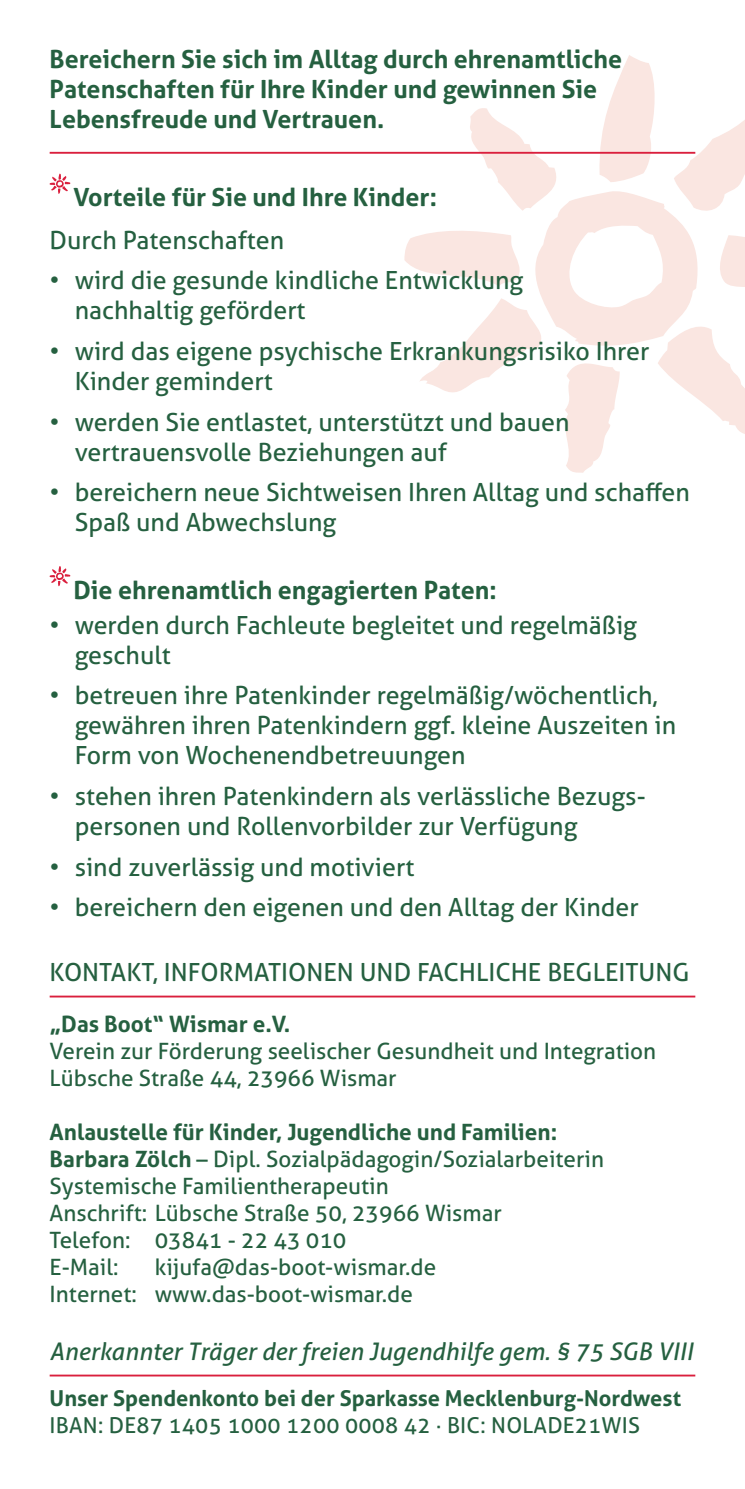
<style>
.page{position:relative;width:745px;height:1489px;background:#fff}
.page>*{position:absolute;margin:0;border:0;box-sizing:border-box;transform-origin:0 0}
.t1{font:25px/30px "Aller";color:#256040}
.t2{font:700 25px/30px "Aller";color:#256040}
.t3{font:italic 24.25px "Aller";color:#256040}
.t4{font:22.5px/27px "Aller";color:#256040}
.t5{font:700 22.5px "Aller";color:#256040}
.t6{font:700 22px "Aller";color:#256040}
.t7{font:22px "Aller";letter-spacing:.01em;color:#256040}
.s1{font-weight:700}
</style>
<div class="page">
<svg style="left:404px;top:55px;width:340px;height:418px"></svg>
<svg style="left:50px;top:174px;width:20px;height:20px"></svg>
<svg style="left:50px;top:566px;width:20px;height:20px"></svg>
<hr style="left:50px;top:1374px;width:644px;height:2px;background:#da1f3d">
<hr style="left:50px;top:152px;width:644px;height:2px;background:#da1f3d">
<hr style="left:50px;top:995px;width:644px;height:2px;background:#da1f3d">
<p class="t2" style="left:50px;top:44px;width:573px">Bereichern Sie sich im Alltag durch ehrenamtliche<br>Patenschaften für Ihre Kinder und gewinnen Sie<br>Lebensfreude und Vertrauen.</p>
<p class="t2" style="left:73px;top:182px;width:365px">Vorteile für Sie und Ihre Kinder:</p>
<p class="t1" style="left:50px;top:225px;width:236px">Durch Patenschaften</p>
<p class="t1" style="left:75px;top:265px;width:450px;text-indent:-25px">• wird die gesunde kindliche Entwicklung nachhaltig gefördert</p>
<p class="t1" style="left:75px;top:336px;width:576px;text-indent:-25px">• wird das eigene psychische Erkrankungsrisiko Ihrer<br>Kinder gemindert</p>
<p class="t1" style="left:75px;top:407px;width:496px;text-indent:-25px">• werden Sie entlastet, unterstützt und bauen vertrauensvolle Beziehungen auf</p>
<p class="t1" style="left:75px;top:477px;width:616px;text-indent:-25px">• bereichern neue Sichtweisen Ihren Alltag und schaffen<br>Spaß und Abwechslung</p>
<p class="t2" style="left:73px;top:574px;width:424px">Die ehrenamtlich engagierten Paten:</p>
<p class="t1" style="left:75px;top:609px;width:563px;text-indent:-25px">• werden durch Fachleute begleitet und regelmäßig geschult</p>
<p class="t1" style="left:75px;top:680px;width:602px;text-indent:-25px">• betreuen ihre Patenkinder regelmäßig/wöchentlich, gewähren ihren Patenkindern ggf. kleine Auszeiten in<br>Form von Wochenendbetreuungen</p>
<p class="t1" style="left:75px;top:781px;width:572px;text-indent:-25px">• stehen ihren Patenkindern als verlässliche Bezugs&shy;personen und Rollenvorbilder zur Verfügung</p>
<p class="t1" style="left:50px;top:851px;width:366px">• sind zuverlässig und motiviert</p>
<p class="t1" style="left:50px;top:892px;width:590px">• bereichern den eigenen und den Alltag der Kinder</p>
<p class="t1" style="left:50px;top:956px;width:641px">KONTAKT, INFORMATIONEN UND FACHLICHE BEGLEITUNG</p>
<p class="t5" style="left:50px;top:1010px;width:242px">„Das Boot“ Wismar e.V.</p>
<p class="t4" style="left:50px;top:1037px;width:607px">Verein zur Förderung seelischer Gesundheit und Integration<br>Lübsche Straße 44, 23966 Wismar</p>
<p class="t4" style="left:50px;top:1118px;width:555px"><span class="s1">Anlaustelle für Kinder, Jugendliche und Familien:<br>Barbara Zölch</span> – Dipl. Sozialpädagogin/Sozialarbeiterin Systemische Familientherapeutin<br>Anschrift: Lübsche Straße 50, 23966 Wismar<br>Telefon: 03841 - 22 43 010<br>E-Mail:</p>
<p class="t4" style="left:50px;top:1253px;width:388px;text-indent:105px">kijufa@das-boot-wismar.de<br>Internet: www.das-boot-wismar.de</p>
<p class="t3" style="left:50px;top:1336px;width:644px">Anerkannter Träger der freien Jugendhilfe gem. § 75 SGB VIII</p>
<p class="t6" style="left:50px;top:1384px;width:632px">Unser Spendenkonto bei der Sparkasse Mecklenburg-Nordwest</p>
<p class="t7" style="left:50px;top:1411px;width:591px">IBAN: DE87 1405 1000 1200 0008 42 · BIC: NOLADE21WIS</p>
</div>
